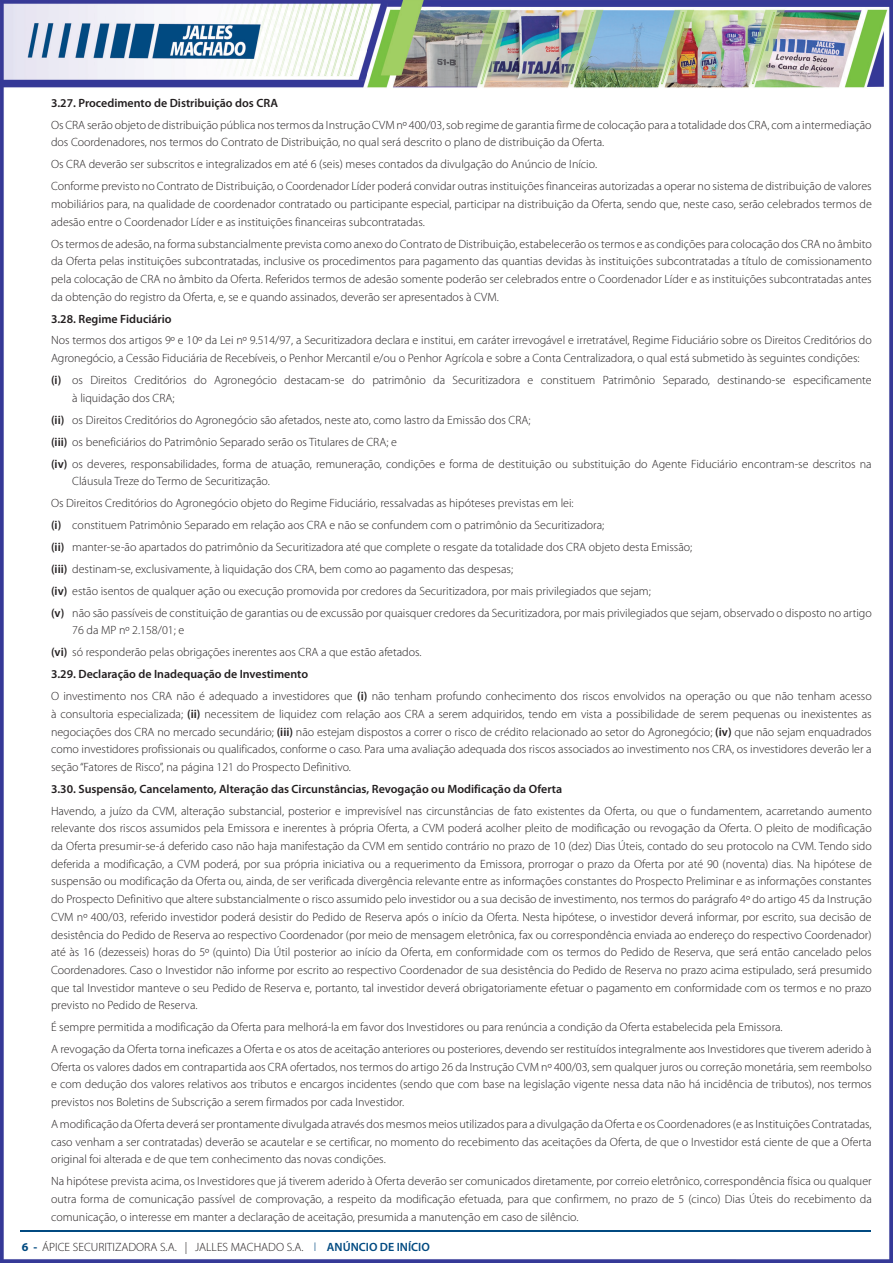
<style>
.page{position:relative;width:893px;height:1263px;background:#fff}
.page>*{position:absolute;margin:0;border:0;box-sizing:border-box;transform-origin:0 0}
.t1{font:300 12px/17.7px "Myriad Pro";color:#231f20}
.t2{font:600 12px "Myriad Pro";color:#231f20}
.t3{font:300 12px "Myriad Pro";color:#231f20}
.s1{font-weight:600}
.s2{font-weight:700;color:#014a81}
.s3{color:#014a81}
.s4{font-weight:600;color:#014a81}
</style>
<div class="page">
<img style="left:0;top:0;width:893px;height:1263px">
<hr style="left:21px;top:1230px;width:850px;height:2px;background:#014a81">
<p class="t2" style="left:51px;top:95px;width:229px">3.27. Procedimento de Distribuição dos CRA</p>
<p class="t1" style="left:51px;top:116px;width:822px">Os CRA serão objeto de distribuição pública nos termos da Instrução CVM nº 400/03, sob regime de garantia firme de colocação para a totalidade dos CRA, com a intermediação dos Coordenadores, nos termos do Contrato de Distribuição, no qual será descrito o plano de distribuição da Oferta.</p>
<p class="t1" style="left:51px;top:154px;width:822px;line-height:21.9px">Os CRA deverão ser subscritos e integralizados em até 6 (seis) meses contados da divulgação do Anúncio de Início.<br>Conforme previsto no Contrato de Distribuição, o Coordenador Líder poderá convidar outras instituições financeiras autorizadas a operar no sistema de distribuição de valores</p>
<p class="t1" style="left:51px;top:195px;width:822px">mobiliários para, na qualidade de coordenador contratado ou participante especial, participar na distribuição da Oferta, sendo que, neste caso, serão celebrados termos de adesão entre o Coordenador Líder e as instituições financeiras subcontratadas.</p>
<p class="t1" style="left:51px;top:235px;width:822px;text-align:justify">Os termos de adesão, na forma substancialmente prevista como anexo do Contrato de Distribuição, estabelecerão os termos e as condições para colocação dos CRA no âmbito da Oferta pelas instituições subcontratadas, inclusive os procedimentos para pagamento das quantias devidas às instituições subcontratadas a título de comissionamento pela colocação de CRA no âmbito da Oferta. Referidos termos de adesão somente poderão ser celebrados entre o Coordenador Líder e as instituições subcontratadas antes da obtenção do registro da Oferta, e, se e quando assinados, deverão ser apresentados à CVM.</p>
<p class="t2" style="left:51px;top:311px;width:122px">3.28. Regime Fiduciário</p>
<p class="t1" style="left:51px;top:332px;width:822px">Nos termos dos artigos 9º e 10º da Lei nº 9.514/97, a Securitizadora declara e institui, em caráter irrevogável e irretratável, Regime Fiduciário sobre os Direitos Creditórios do<br>Agronegócio, a Cessão Fiduciária de Recebíveis, o Penhor Mercantil e/ou o Penhor Agrícola e sobre a Conta Centralizadora, o qual está submetido às seguintes condições:</p>
<p class="t1" style="left:72px;top:371px;width:801px;text-indent:-21px"><span class="s1">(i)</span> os Direitos Creditórios do Agronegócio destacam-se do patrimônio da Securitizadora e constituem Patrimônio Separado, destinando-se especificamente à liquidação dos CRA;</p>
<p class="t1" style="left:51px;top:409px;width:822px;line-height:21.9px"><span class="s1">(ii)</span> os Direitos Creditórios do Agronegócio são afetados, neste ato, como lastro da Emissão dos CRA;<br><span class="s1">(iii)</span> os beneficiários do Patrimônio Separado serão os Titulares de CRA; e<br><span class="s1">(iv)</span> os deveres, responsabilidades, forma de atuação, remuneração, condições e forma de destituição ou substituição do Agente Fiduciário encontram-se descritos na</p>
<p class="t1" style="left:51px;top:470px;width:822px;line-height:21.9px;text-indent:21px">Cláusula Treze do Termo de Securitização.<br>Os Direitos Creditórios do Agronegócio objeto do Regime Fiduciário, ressalvadas as hipóteses previstas em lei:<br><span class="s1">(i)</span> constituem Patrimônio Separado em relação aos CRA e não se confundem com o patrimônio da Securitizadora;<br><span class="s1">(ii)</span> manter-se-ão apartados do patrimônio da Securitizadora até que complete o resgate da totalidade dos CRA objeto desta Emissão;<br><span class="s1">(iii)</span> destinam-se, exclusivamente, à liquidação dos CRA, bem como ao pagamento das despesas;<br><span class="s1">(iv)</span> estão isentos de qualquer ação ou execução promovida por credores da Securitizadora, por mais privilegiados que sejam;<br><span class="s1">(v)</span> não são passíveis de constituição de garantias ou de excussão por quaisquer credores da Securitizadora, por mais privilegiados que sejam, observado o disposto no artigo</p>
<p class="t1" style="left:51px;top:620px;width:822px;line-height:21.9px;text-indent:21px">76 da MP nº 2.158/01; e<br><span class="s1">(vi)</span> só responderão pelas obrigações inerentes aos CRA a que estão afetados.<br><span class="s1">3.29. Declaração de Inadequação de Investimento<br></span>O investimento nos CRA não é adequado a investidores que <span class="s1">(i)</span> não tenham profundo conhecimento dos riscos envolvidos na operação ou que não tenham acesso</p>
<p class="t1" style="left:51px;top:705px;width:822px;text-align:justify">à consultoria especializada; <span class="s1">(ii)</span> necessitem de liquidez com relação aos CRA a serem adquiridos, tendo em vista a possibilidade de serem pequenas ou inexistentes as negociações dos CRA no mercado secundário; <span class="s1">(iii)</span> não estejam dispostos a correr o risco de crédito relacionado ao setor do Agronegócio; <span class="s1">(iv)</span> que não sejam enquadrados como investidores profissionais ou qualificados, conforme o caso. Para uma avaliação adequada dos riscos associados ao investimento nos CRA, os investidores deverão ler a seção “Fatores de Risco”, na página 121 do Prospecto Definitivo.</p>
<p class="t2" style="left:51px;top:781px;width:513px">3.30. Suspensão, Cancelamento, Alteração das Circunstâncias, Revogação ou Modificação da Oferta</p>
<p class="t1" style="left:51px;top:802px;width:822px;text-align:justify">Havendo, a juízo da CVM, alteração substancial, posterior e imprevisível nas circunstâncias de fato existentes da Oferta, ou que o fundamentem, acarretando aumento relevante dos riscos assumidos pela Emissora e inerentes à própria Oferta, a CVM poderá acolher pleito de modificação ou revogação da Oferta. O pleito de modificação da Oferta presumir-se-á deferido caso não haja manifestação da CVM em sentido contrário no prazo de 10 (dez) Dias Úteis, contado do seu protocolo na CVM. Tendo sido deferida a modificação, a CVM poderá, por sua própria iniciativa ou a requerimento da Emissora, prorrogar o prazo da Oferta por até 90 (noventa) dias. Na hipótese de suspensão ou modificação da Oferta ou, ainda, de ser verificada divergência relevante entre as informações constantes do Prospecto Preliminar e as informações constantes do Prospecto Definitivo que altere substancialmente o risco assumido pelo investidor ou a sua decisão de investimento, nos termos do parágrafo 4º do artigo 45 da Instrução CVM nº 400/03, referido investidor poderá desistir do Pedido de Reserva após o início da Oferta. Nesta hipótese, o investidor deverá informar, por escrito, sua decisão de desistência do Pedido de Reserva ao respectivo Coordenador (por meio de mensagem eletrônica, fax ou correspondência enviada ao endereço do respectivo Coordenador) até às 16 (dezesseis) horas do 5º (quinto) Dia Útil posterior ao início da Oferta, em conformidade com os termos do Pedido de Reserva, que será então cancelado pelos Coordenadores. Caso o Investidor não informe por escrito ao respectivo Coordenador de sua desistência do Pedido de Reserva no prazo acima estipulado, será presumido que tal Investidor manteve o seu Pedido de Reserva e, portanto, tal investidor deverá obrigatoriamente efetuar o pagamento em conformidade com os termos e no prazo previsto no Pedido de Reserva.</p>
<p class="t1" style="left:51px;top:1016px;width:822px;line-height:21.9px">É sempre permitida a modificação da Oferta para melhorá-la em favor dos Investidores ou para renúncia a condição da Oferta estabelecida pela Emissora.<br>A revogação da Oferta torna ineficazes a Oferta e os atos de aceitação anteriores ou posteriores, devendo ser restituídos integralmente aos Investidores que tiverem aderido à</p>
<p class="t1" style="left:51px;top:1058px;width:822px;text-align:justify">Oferta os valores dados em contrapartida aos CRA ofertados, nos termos do artigo 26 da Instrução CVM nº 400/03, sem qualquer juros ou correção monetária, sem reembolso e com dedução dos valores relativos aos tributos e encargos incidentes (sendo que com base na legislação vigente nessa data não há incidência de tributos), nos termos previstos nos Boletins de Subscrição a serem firmados por cada Investidor.</p>
<p class="t1" style="left:51px;top:1115px;width:822px;text-align:justify">A modificação da Oferta deverá ser prontamente divulgada através dos mesmos meios utilizados para a divulgação da Oferta e os Coordenadores (e as Instituições Contratadas, caso venham a ser contratadas) deverão se acautelar e se certificar, no momento do recebimento das aceitações da Oferta, de que o Investidor está ciente de que a Oferta original foi alterada e de que tem conhecimento das novas condições.</p>
<p class="t1" style="left:51px;top:1173px;width:822px;text-align:justify">Na hipótese prevista acima, os Investidores que já tiverem aderido à Oferta deverão ser comunicados diretamente, por correio eletrônico, correspondência física ou qualquer outra forma de comunicação passível de comprovação, a respeito da modificação efetuada, para que confirmem, no prazo de 5 (cinco) Dias Úteis do recebimento da comunicação, o interesse em manter a declaração de aceitação, presumida a manutenção em caso de silêncio.</p>
<p class="t3" style="left:22px;top:1240px;width:409px"><span class="s2">6 -</span> ÁPICE SECURITIZADORA S.A. | JALLES MACHADO S.A. <span class="s3">l</span> <span class="s4">ANÚNCIO DE INÍCIO</span></p>
</div>
